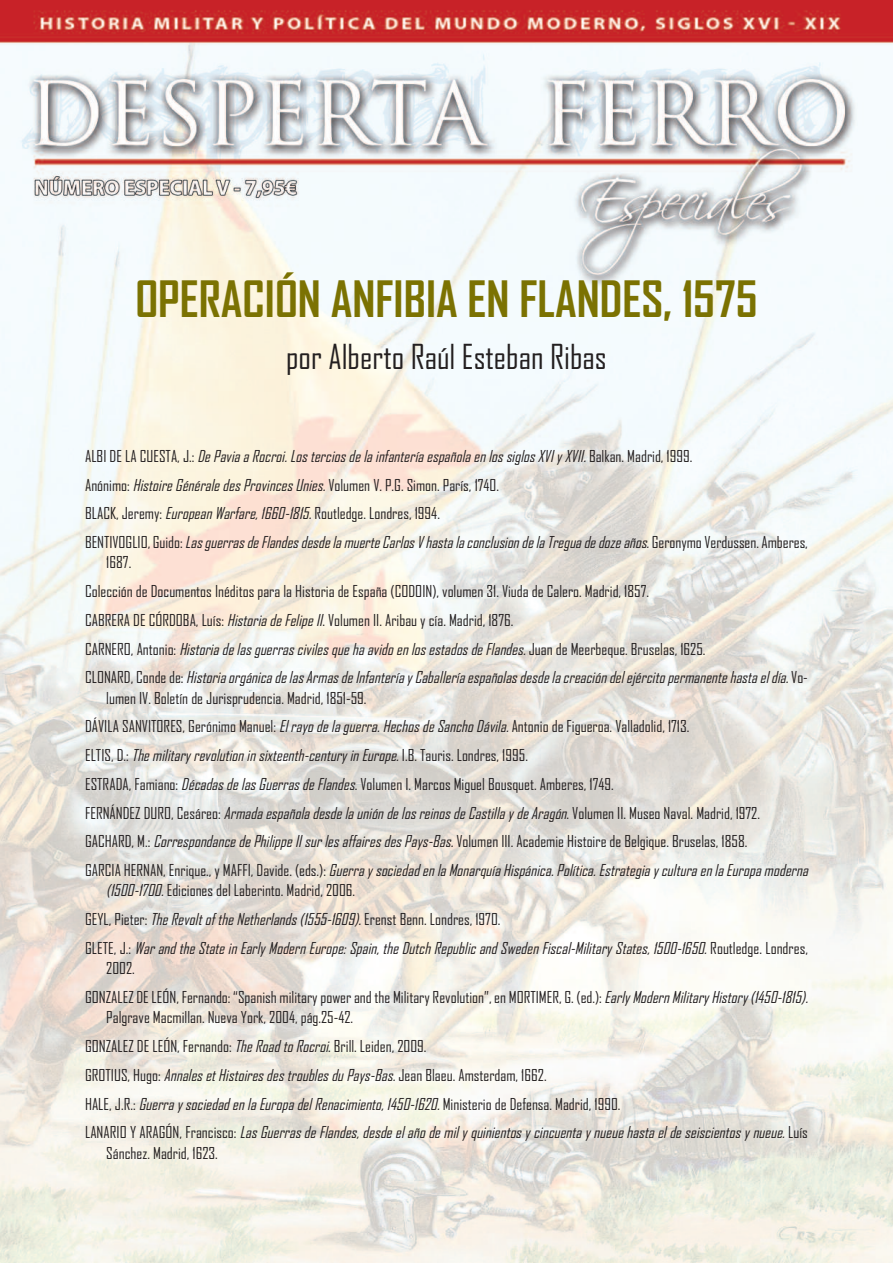
<style>
.page{position:relative;width:893px;height:1263px;background:#fff}
.page>*{position:absolute;margin:0;border:0;box-sizing:border-box;transform-origin:0 0}
.t1{font:700 48px "Agency FB";color:#7b7202}
.t2{font:33px "Agency FB";color:#231f20}
.t3{font:15.75px/28.8px "Agency FB";color:#231f20}
.t4{font:italic 15.75px/28.8px "Agency FB";color:#231f20}
.s1{font-style:normal}
.s2{font-style:italic}
</style>
<div class="page">
<img style="left:0;top:0;width:893px;height:1263px">
<h1 class="t1" style="left:135px;top:273px;width:624px">OPERACIÓN ANFIBIA EN FLANDES, 1575</h1>
<h2 class="t2" style="left:286px;top:339px;width:322px">por Alberto Raúl Esteban Ribas</h2>
<p class="t4" style="left:85px;top:442px;width:724px"><span class="s1">ALBI DE LA CUESTA, J.:</span> DePaviaaRocroi.LosterciosdelainfanteríaespañolaenlossiglosXVIyXVII.<span class="s1">Balkan. Madrid, 1999.<br>Anónimo:</span> HistoireGénéraledesProvincesUnies.<span class="s1">Volumen V. P.G. Simon. París, 1740.<br>BLACK, Jeremy:</span> EuropeanWarfare,1660-1815.<span class="s1">Routledge. Londres, 1994.<br>BENTIVOGLIO, Guido:</span> LasguerrasdeFlandesdesdelamuerteCarlosVhastalaconclusiondelaTreguadedozeaños.<span class="s1">Geronymo Verdussen. Amberes,</span></p>
<p class="t3" style="left:85px;top:548px;width:724px;text-indent:21px">1687.<br>Colección de Documentos Inéditos para la Historia de España (CODOIN), volumen 31. Viuda de Calero. Madrid, 1857.<br>CABRERA DE CÓRDOBA, Luís: <span class="s2">HistoriadeFelipeII</span>. Volumen II. Aribau y cía. Madrid, 1876.<br>CARNERO, Antonio: <span class="s2">HistoriadelasguerrascivilesquehaavidoenlosestadosdeFlandes.</span>Juan de Meerbeque. Bruselas, 1625.<br>C L O N A R D , C o n d e d e : <span class="s2">Historia orgánica de las Armas de Infantería y Caballería españolas desde la creación del ejército permanente hasta el día.</span> V o -</p>
<p class="t3" style="left:85px;top:684px;width:728px;text-indent:21px">lumen IV. Boletín de Jurisprudencia. Madrid, 1851-59.<br>DÁVILA SANVITORES, Gerónimo Manuel: <span class="s2">Elrayodelaguerra.HechosdeSanchoDávila.</span>Antonio de Figueroa. Valladolid, 1713.<br>E L T I S , D . : <span class="s2">The military revolution in sixteenth-century in Europe.</span> I . B . T a u r i s . L o n d r e s , 1 9 9 5 .<br>ESTRADA, Famiano: <span class="s2">DécadasdelasGuerrasdeFlandes</span>. Volumen I. Marcos Miguel Bousquet. Amberes, 1749.<br>FERNÁNDEZ DURO, Cesáreo: <span class="s2">ArmadaespañoladesdelaunióndelosreinosdeCastillaydeAragón</span>. Volumen II. Museo Naval. Madrid, 1972.<br>GACHARD, M.: <span class="s2">CorrespondancedePhilippeIIsurlesaffairesdesPays-Bas.</span>Volumen III. Academie Histoire de Belgique. Bruselas, 1858.<br>G A R C I A H E R N A N , E n r i q u e . , y M A F F I , D a v i d e . ( e d s . ) : <span class="s2">Guerra y sociedad en la Monarquía Hispánica. Política. Estrategia y cultura en la Europa moderna</span></p>
<p class="t4" style="left:85px;top:877px;width:724px;text-indent:21px">(1500-1700.<span class="s1">Ediciones del Laberinto. Madrid, 2006.<br>GEYL, Pieter:</span> TheRevoltoftheNetherlands(1555-1609).<span class="s1">Erenst Benn. Londres, 1970.<br>G L E T E , J . :</span> War and the State in Early Modern Europe: Spain, the Dutch Republic and Sweden Fiscal-Military States, 1500-1650. <span class="s1">R o u t l e d g e . L o n d r e s ,</span></p>
<p class="t3" style="left:85px;top:954px;width:728px;text-indent:21px">2002.<br>GONZALEZ DE LEÓN, Fernando: “Spanish military power and the Military Revolution”, en MORTIMER, G. (ed.): <span class="s2">EarlyModernMilitaryHistory(1450-1815).</span></p>
<p class="t3" style="left:85px;top:1003px;width:724px;text-indent:21px">Palgrave Macmillan. Nueva York, 2004, pág.25-42.<br>GONZALEZ DE LEÓN, Fernando: <span class="s2">TheRoadtoRocroi</span>. Brill. Leiden, 2009.<br>GROTIUS, Hugo: <span class="s2">AnnalesetHistoiresdestroublesduPays-Bas.</span>Jean Blaeu. Amsterdam, 1662.<br>HALE, J.R.: <span class="s2">GuerraysociedadenlaEuropadelRenacimiento,1450-1620.</span>Ministerio de Defensa. Madrid, 1990.<br>L A N A R I O Y A R A G Ó N , F r a n c i s c o : <span class="s2">Las Guerras de Flandes, desde el año de mil y quinientos y cincuenta y nueue hasta el de seiscientos y nueue.</span> L u ís</p>
<p class="t3" style="left:106px;top:1139px;width:113px">Sánchez. Madrid, 1623.</p>
</div>
